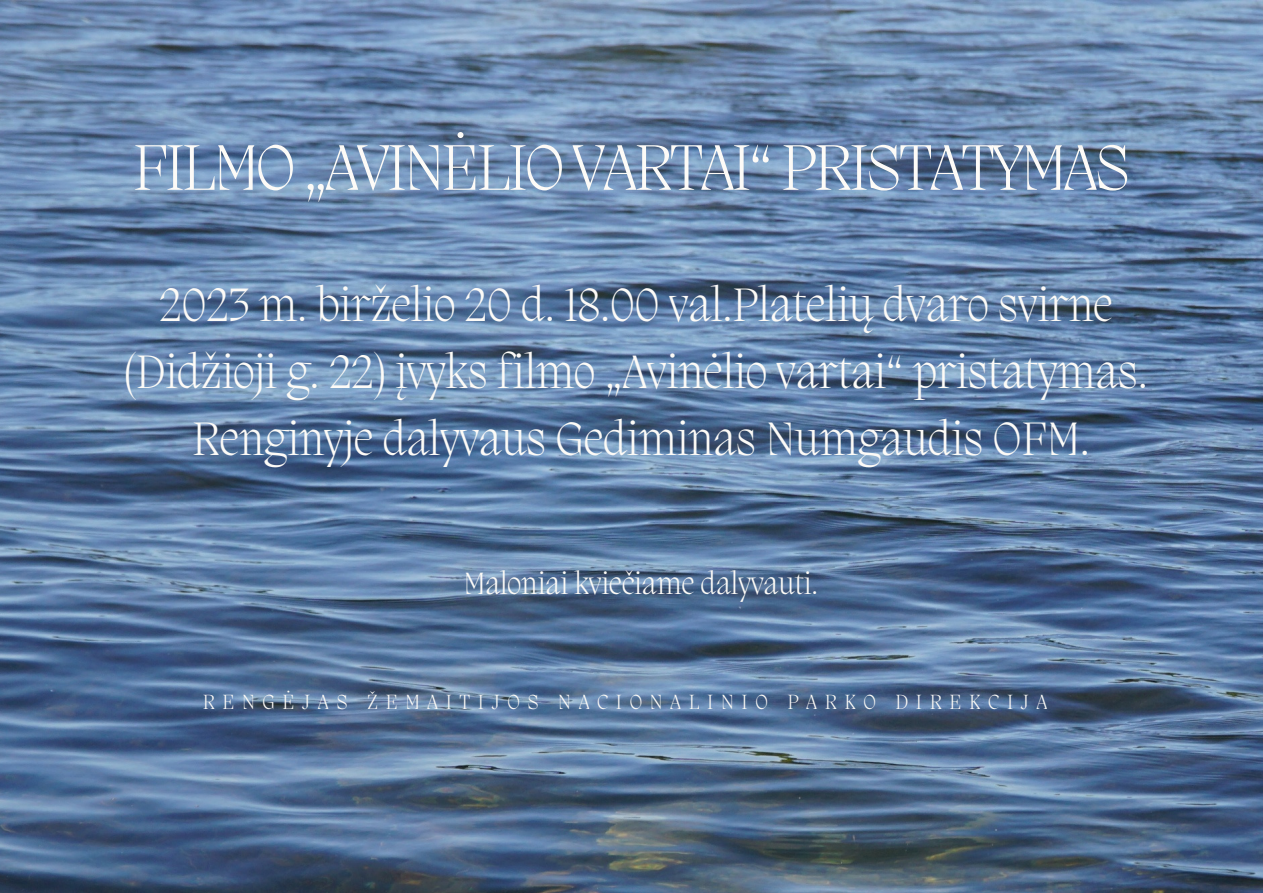
<style>
.page{position:relative;width:1263px;height:893px;background:#fff}
.page>*{position:absolute;margin:0;border:0;box-sizing:border-box;transform-origin:0 0}
.t1{font:200 66px "Migra";letter-spacing:-.04em;color:#fdfbf7}
.t2{font:200 48px "Migra";color:#fdfbf7}
.t3{font:200 31.5px "Migra";color:#fdfbf7}
.t4{font:200 21px "Migra";letter-spacing:.365em;color:#fdfbf7}
</style>
<div class="page">
<img style="left:0;top:0;width:1263px;height:893px">
<p class="t1" style="left:133px;top:136px;width:999px">FILMO „AVINĖLIO VARTAI“ PRISTATYMAS</p>
<p class="t2" style="left:159px;top:282px;width:955px">2023 m. birželio 20 d. 18.00 val.Platelių dvaro svirne</p>
<p class="t2" style="left:124px;top:349px;width:1025px">(Didžioji g. 22) įvyks filmo „Avinėlio vartai“ pristatymas.</p>
<p class="t2" style="left:192px;top:416px;width:899px">Renginyje dalyvaus Gediminas Numgaudis OFM.</p>
<p class="t3" style="left:464px;top:569px;width:356px">Maloniai kviečiame dalyvauti.</p>
<p class="t4" style="left:203px;top:692px;width:846px">RENGĖJAS ŽEMAITIJOS NACIONALINIO PARKO DIREKCIJA</p>
</div>
